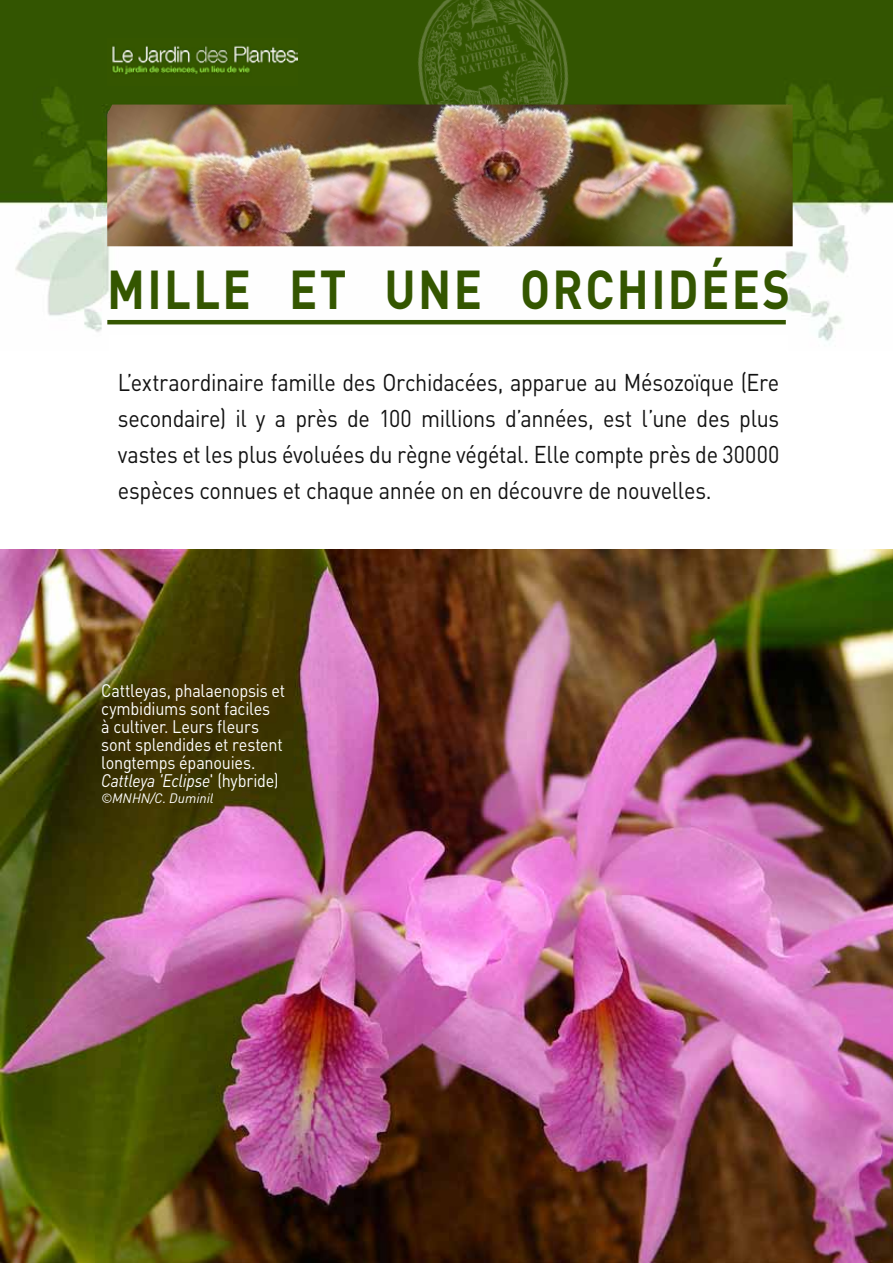
<style>
.page{position:relative;width:893px;height:1263px;background:#fff}
.page>*{position:absolute;margin:0;border:0;box-sizing:border-box;transform-origin:0 0}
.t1{font:700 54px "DIN";letter-spacing:.05em;color:#345600;scale:.87 1}
.t2{font:24px/36px "DIN";letter-spacing:-.015em;color:#121212;text-align:justify;scale:.9 1}
.t3{font:18px/18px "DIN";letter-spacing:-.015em;color:#fff;scale:.9 1}
.t4{font:italic 13.5px "DIN";color:#fff}
.s1{font-style:italic}
</style>
<div class="page">
<img style="left:0;top:1px;width:893px;height:340px">
<hr style="left:107px;top:320px;width:679px;height:4px;background:#345600">
<img style="left:107px;top:38px;width:191px;height:48px">
<img style="left:394px;top:0;width:201px;height:105px">
<img style="left:107px;top:105px;width:686px;height:141px">
<img style="left:0;top:550px;width:893px;height:713px">
<div style="left:109px;top:335px;width:679px;height:189px;background:#fff"></div>
<h1 class="t1" style="left:107px;top:254px;width:786px">MILLE ET UNE ORCHIDÉES</h1>
<p class="t2" style="left:118px;top:364px;width:736px">L’extraordinaire famille des Orchidacées, apparue au Mésozoïque (Ere secondaire) il y a près de 100 millions d’années, est l’une des plus vastes et les plus évoluées du règne végétal. Elle compte près de 30000 espèces connues et chaque année on en découvre de nouvelles.</p>
<p class="t3" style="left:101px;top:681px;width:206px">Cattleyas, phalaenopsis et cymbidiums sont faciles<br>à cultiver. Leurs fleurs sont splendides et restent longtemps épanouies.<br><span class="s1">Cattleya 'Eclipse</span>' (hybride)</p>
<p class="t4" style="left:101px;top:790px;width:114px">©MNHN/C. Duminil</p>
</div>
